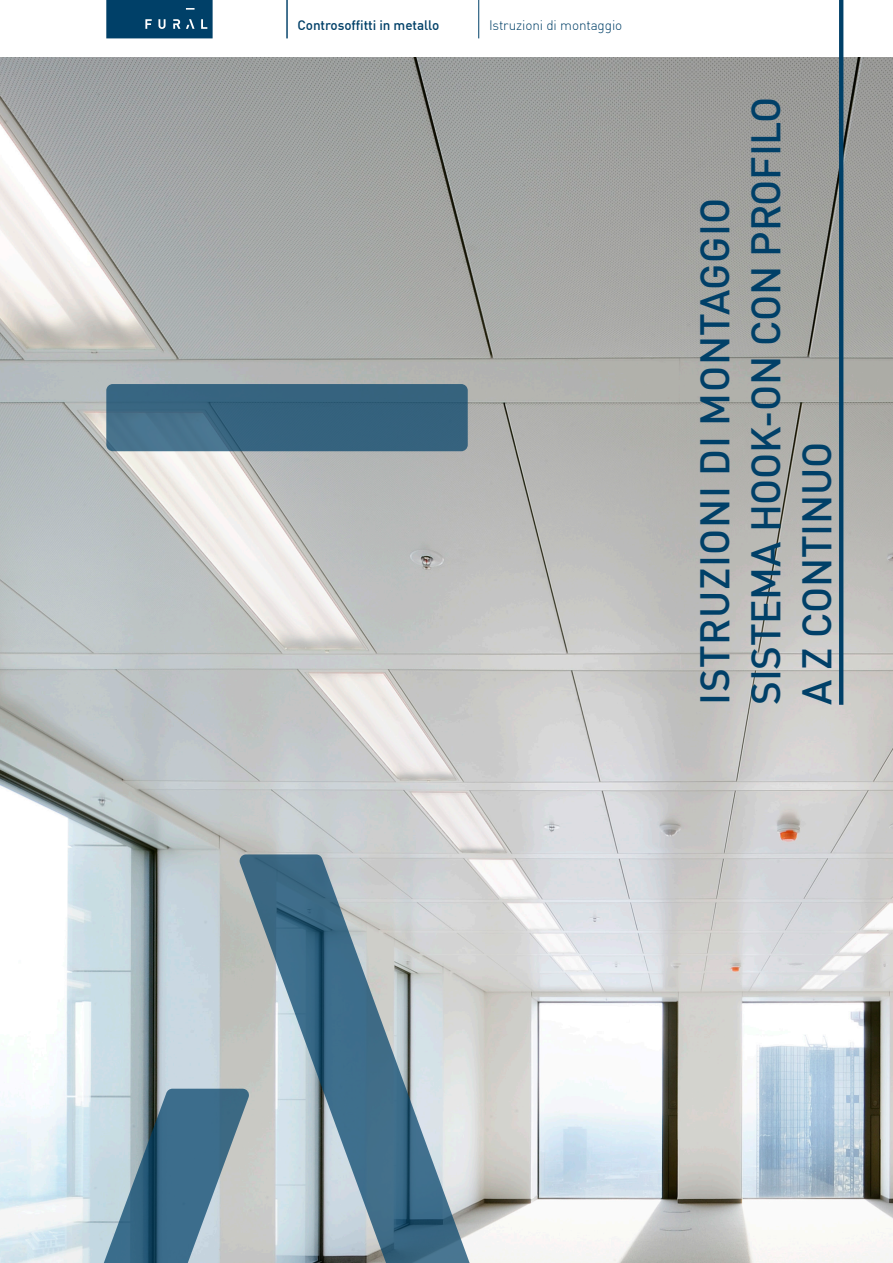
<style>
.page{position:relative;width:893px;height:1263px;background:#fff}
.page>*{position:absolute;margin:0;border:0;box-sizing:border-box;transform-origin:0 0}
.Fural_DIN_Medium_27{font:500 40.5px/51px "DIN Pro";letter-spacing:-.005em;color:#004068}
.t1{font:500 13.5px "DIN Pro";letter-spacing:-.005em;color:#004068}
.t2{font:300 13.5px "DIN Pro";letter-spacing:-.01em;color:#004068}
</style>
<div class="page">
<svg style="left:106px;top:0;width:107px;height:38px;background:#0c496f"></svg>
<img style="left:0;top:58px;width:893px;height:1205px">
<hr style="left:286px;top:0;width:2px;height:38px;background:#004068">
<hr style="left:478px;top:0;width:1px;height:38px;background:#004068">
<svg style="left:99px;top:1089px;width:139px;height:174px;background:#6b8ea2"></svg>
<svg style="left:238px;top:854px;width:236px;height:409px;background:#95a9b4"></svg>
<div style="left:106px;top:384px;width:362px;height:67px;background:linear-gradient(to right,#406d88,#315e7a);border-radius:6px"></div>
<hr style="left:839px;top:0;width:4px;height:705px;background:#004068">
<p class="t1" style="left:298px;top:14px;width:143px">Controsoffitti in metallo</p>
<p class="t2" style="left:489px;top:14px;width:135px">Istruzioni di montaggio</p>
<p class="Fural_DIN_Medium_27" style="left:687px;top:705px;width:609px;rotate:-90deg">ISTRUZIONI DI MONTAGGIO<br>SISTEMA HOOK-ON CON PROFILO<br>A Z CONTINUO</p>
</div>
